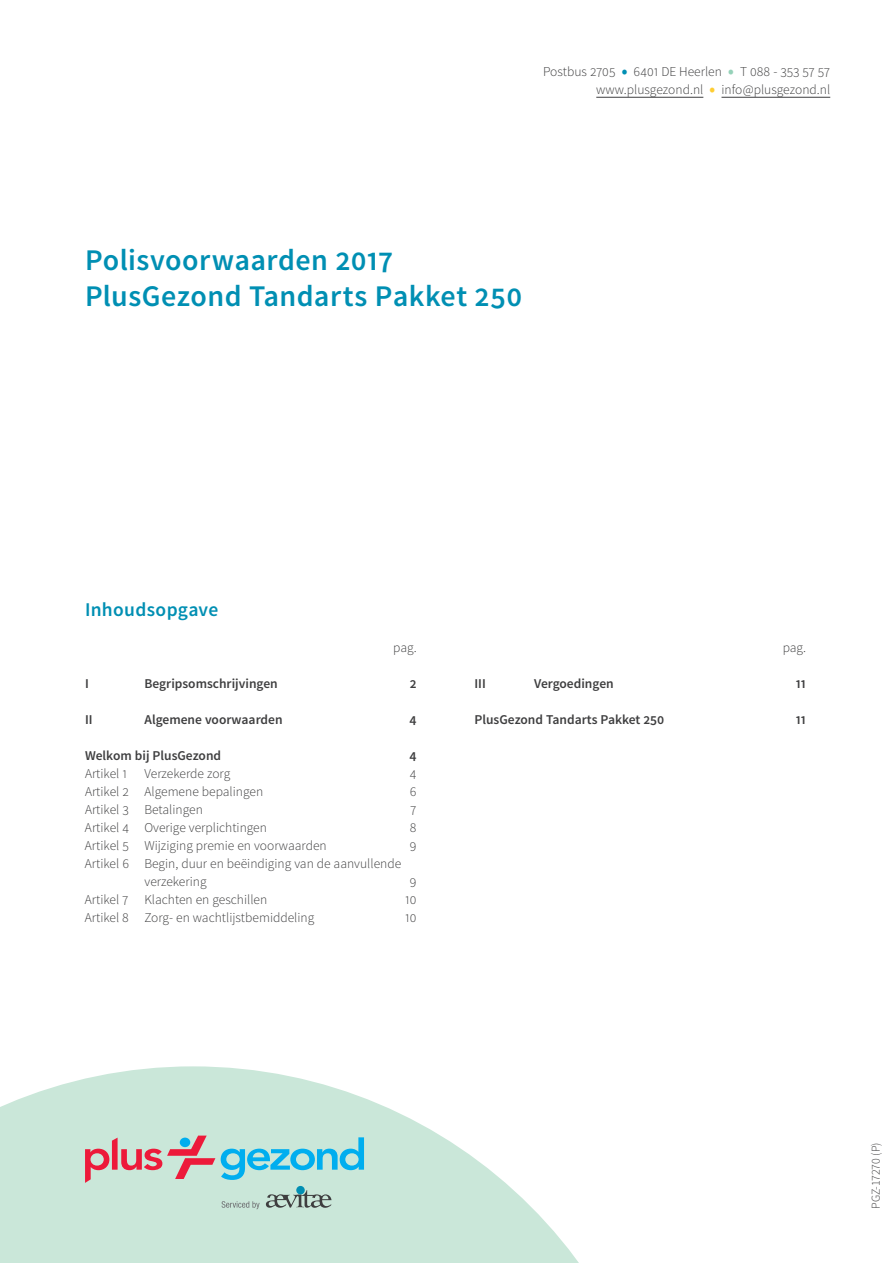
<style>
.page{position:relative;width:893px;height:1263px;background:#fff}
.page>*{position:absolute;margin:0;border:0;box-sizing:border-box;transform-origin:0 0}
.t1{font:600 30px/36px "Source Sans Pro";letter-spacing:.015em;color:#008fb3}
.t2{font:600 19.5px "Source Sans Pro";letter-spacing:.015em;color:#008fb3}
.t3{font:300 13.5px/18px "Source Sans Pro";color:#3e3e3f;text-align:right}
.t4{font:600 13.5px "Source Sans Pro";color:#3e3e3f}
.t5{font:300 12px "Source Sans Pro";letter-spacing:.005em;color:#3e3e3f}
.s1{font-size:22.5px;color:#008fb3}
.s2{font-size:22.5px;color:#96d2b9}
.s3{font-size:22.5px;color:#fecd33}
</style>
<div class="page">
<svg style="left:0;top:1066px;width:579px;height:197px;fill:#cae7d9"></svg>
<svg style="left:221px;top:1137px;width:143px;height:43px"></svg>
<svg style="left:85px;top:1135px;width:130px;height:48px"></svg>
<div style="left:180px;top:1137px;width:10px;height:10px;background:#00aeef;border-radius:50%"></div>
<svg style="left:222px;top:1201px;width:38px;height:8px"></svg>
<div style="left:296px;top:1186px;width:9px;height:8px;background:#008fb3;border-radius:50%"></div>
<svg style="left:266px;top:1190px;width:65px;height:18px"></svg>
<hr style="left:596px;top:97px;width:107px;height:1px;background:#3e3e3f">
<hr style="left:721px;top:97px;width:109px;height:1px;background:#3e3e3f">
<p class="t3" style="left:543px;top:63px;width:289px">Postbus 2705 <span class="s1">•</span> 6401 DE Heerlen <span class="s2">•</span> T 088 - 353 57 57 www.plusgezond.nl <span class="s3">•</span> info@plusgezond.nl</p>
<h1 class="t1" style="left:85px;top:242px;width:439px">Polisvoorwaarden 2017<br>PlusGezond Tandarts Pakket 250</h1>
<h2 class="t2" style="left:85px;top:597px;width:135px">Inhoudsopgave</h2>
<p class="t3" style="left:393px;top:639px;width:25px">pag.</p>
<p class="t4" style="left:85px;top:675px;width:5px">I</p>
<p class="t4" style="left:145px;top:675px;width:135px">Begripsomschrijvingen</p>
<p class="t4" style="left:410px;top:675px;width:8px">2</p>
<p class="t4" style="left:85px;top:711px;width:9px">II</p>
<p class="t4" style="left:145px;top:711px;width:140px">Algemene voorwaarden</p>
<p class="t4" style="left:409px;top:711px;width:9px">4</p>
<p class="t4" style="left:85px;top:747px;width:138px">Welkom bij PlusGezond</p>
<p class="t4" style="left:409px;top:747px;width:9px">4</p>
<p class="t3" style="left:85px;top:765px;width:44px">Artikel 1</p>
<p class="t3" style="left:145px;top:765px;width:87px">Verzekerde zorg</p>
<p class="t3" style="left:410px;top:765px;width:8px">4</p>
<p class="t3" style="left:85px;top:783px;width:180px">Artikel 2 Algemene bepalingen</p>
<p class="t3" style="left:410px;top:783px;width:8px">6</p>
<p class="t3" style="left:85px;top:801px;width:119px">Artikel 3 Betalingen</p>
<p class="t3" style="left:410px;top:801px;width:8px">7</p>
<p class="t3" style="left:85px;top:819px;width:183px">Artikel 4 Overige verplichtingen</p>
<p class="t3" style="left:410px;top:819px;width:8px">8</p>
<p class="t3" style="left:85px;top:837px;width:243px">Artikel 5 Wijziging premie en voorwaarden</p>
<p class="t3" style="left:410px;top:837px;width:8px">9</p>
<p class="t3" style="left:144px;top:855px;width:258px;text-align:left;text-indent:-60px">Artikel 6 Begin, duur en beëindiging van de aanvullende verzekering</p>
<p class="t3" style="left:410px;top:873px;width:8px">9</p>
<p class="t3" style="left:85px;top:891px;width:184px">Artikel 7 Klachten en geschillen</p>
<p class="t3" style="left:405px;top:891px;width:13px">10</p>
<p class="t3" style="left:85px;top:909px;width:231px">Artikel 8 Zorg- en wachtlijstbemiddeling</p>
<p class="t3" style="left:405px;top:909px;width:13px">10</p>
<p class="t3" style="left:783px;top:639px;width:25px">pag.</p>
<p class="t4" style="left:474px;top:675px;width:13px">III</p>
<p class="t4" style="left:534px;top:675px;width:81px">Vergoedingen</p>
<p class="t4" style="left:796px;top:675px;width:12px">11</p>
<p class="t4" style="left:474px;top:711px;width:191px">PlusGezond Tandarts Pakket 250</p>
<p class="t4" style="left:796px;top:711px;width:12px">11</p>
<p class="t5" style="left:868px;top:1209px;width:68px;rotate:-90deg">PGZ-17270 (P)</p>
</div>
